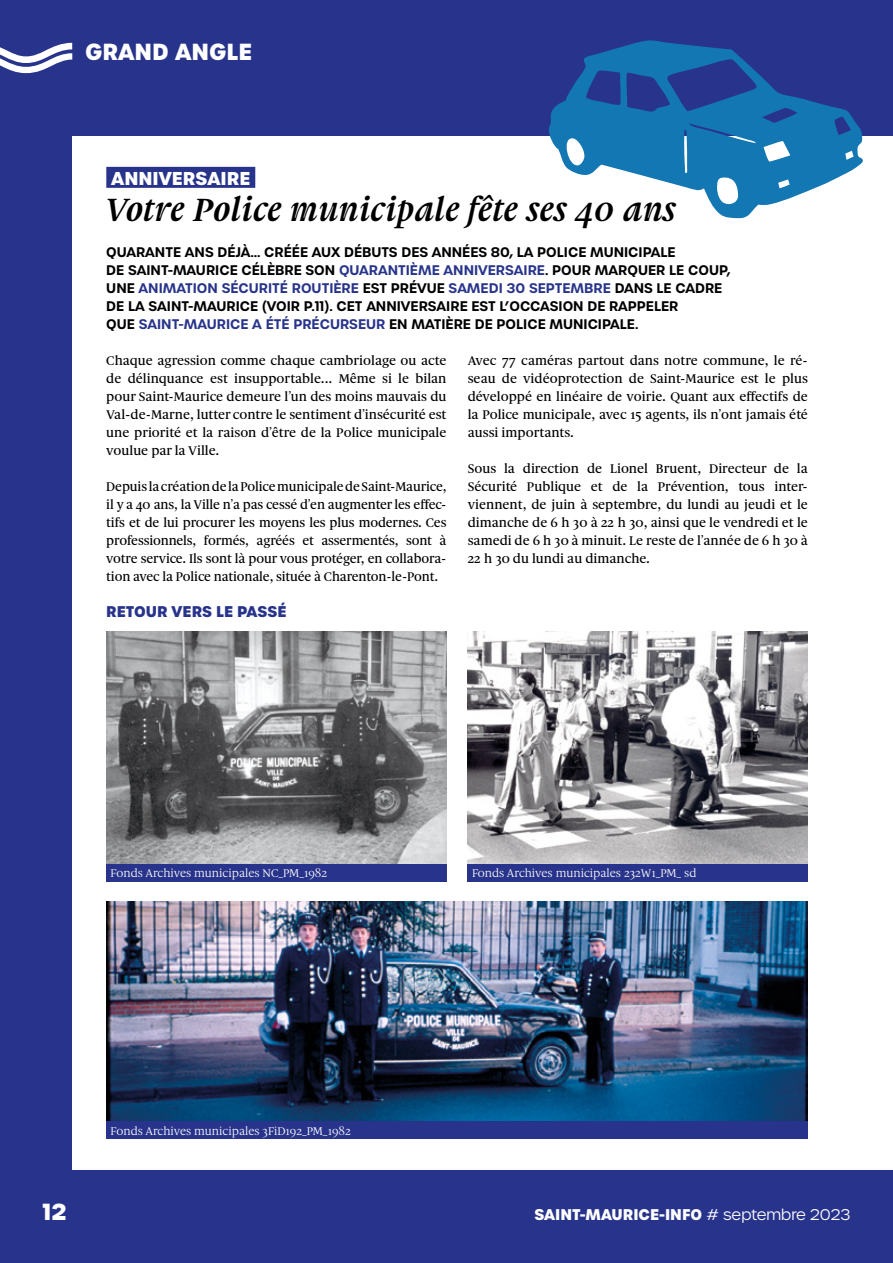
<style>
.page{position:relative;width:893px;height:1263px;background:#28348b}
.page>*{position:absolute;margin:0;border:0;box-sizing:border-box;transform-origin:0 0}
.t1{font:italic 700 34.5px "Gauthier FY";color:#000}
.t2{font:700 22.5px "Urbane";color:#fff}
.t3{font:700 18px "Urbane";color:#fff}
.t4{font:700 15px "Urbane";color:#fff}
.t5{font:700 15px "Urbane";color:#28348b}
.t6{font:500 13.5px/18px "Gauthier FY";color:#000;text-align:justify}
.t7{font:600 13.5px/18px "Urbane";color:#000}
.t8{font:12px "Gauthier FY";color:#fff}
.s1{color:#28348b}
.s2{font-weight:300}
</style>
<div class="page">
<svg style="left:0;top:43px;width:72px;height:30px"></svg>
<div style="left:72px;top:136px;width:821px;height:1034px;background:#fff"></div>
<div style="left:106px;top:167px;width:149px;height:21px;background:#28348b"></div>
<img style="left:468px;top:631px;width:340px;height:233px">
<img style="left:106px;top:901px;width:702px;height:220px">
<img style="left:106px;top:631px;width:340px;height:233px">
<div style="left:106px;top:1121px;width:702px;height:18px;background:#28348b"></div>
<div style="left:106px;top:864px;width:340px;height:17px;background:#28348b"></div>
<div style="left:468px;top:864px;width:340px;height:17px;background:#28348b"></div>
<svg style="left:549px;top:40px;width:314px;height:178px;fill:#1277b2"></svg>
<h2 class="t2" style="left:85px;top:36px;width:169px">GRAND ANGLE</h2>
<h3 class="t3" style="left:111px;top:166px;width:141px">ANNIVERSAIRE</h3>
<h1 class="t1" style="left:106px;top:188px;width:572px">Votre Police municipale fête ses 40 ans</h1>
<p class="t7" style="left:106px;top:243px;width:625px">QUARANTE ANS DÉJÀ… CRÉÉE AUX DÉBUTS DES ANNÉES 80, LA POLICE MUNICIPALE<br>DE SAINT-MAURICE CÉLÈBRE SON <span class="s1">QUARANTIÈME ANNIVERSAIRE</span>. POUR MARQUER LE COUP, UNE <span class="s1">ANIMATION SÉCURITÉ ROUTIÈRE</span> EST PRÉVUE <span class="s1">SAMEDI 30 SEPTEMBRE</span> DANS LE CADRE DE LA SAINT-MAURICE (VOIR P.11). CET ANNIVERSAIRE EST L’OCCASION DE RAPPELER<br>QUE <span class="s1">SAINT-MAURICE A ÉTÉ PRÉCURSEUR</span> EN MATIÈRE DE POLICE MUNICIPALE.</p>
<p class="t6" style="left:106px;top:351px;width:342px">Chaque agression comme chaque cambriolage ou acte de délinquance est insupportable... Même si le bilan pour Saint-Maurice demeure l’un des moins mauvais du Val-de-Marne, lutter contre le sentiment d’insécurité est une priorité et la raison d’être de la Police municipale voulue par la Ville.</p>
<p class="t6" style="left:106px;top:477px;width:342px">Depuis la création de la Police municipale de Saint-Maurice, il y a 40 ans, la Ville n’a pas cessé d’en augmenter les effec&shy;tifs et de lui procurer les moyens les plus modernes. Ces professionnels, formés, agréés et assermentés, sont à votre service. Ils sont là pour vous protéger, en collabora&shy;tion avec la Police nationale, située à Charenton-le-Pont.</p>
<p class="t6" style="left:468px;top:351px;width:342px">Avec 77 caméras partout dans notre commune, le ré&shy;seau de vidéoprotection de Saint-Maurice est le plus développé en linéaire de voirie. Quant aux effectifs de la Police municipale, avec 15 agents, ils n’ont jamais été aussi importants.</p>
<p class="t6" style="left:468px;top:459px;width:342px">Sous la direction de Lionel Bruent, Directeur de la Sécurité Publique et de la Prévention, tous inter&shy;viennent, de juin à septembre, du lundi au jeudi et le dimanche de 6 h 30 à 22 h 30, ainsi que le vendredi et le samedi de 6 h 30 à minuit. Le reste de l’année de 6 h 30 à 22 h 30 du lundi au dimanche.</p>
<p class="t5" style="left:106px;top:601px;width:182px">RETOUR VERS LE PASSÉ</p>
<p class="t8" style="left:111px;top:866px;width:218px">Fonds Archives municipales NC_PM_1982</p>
<p class="t8" style="left:472px;top:866px;width:226px">Fonds Archives municipales 232W1_PM_ sd</p>
<p class="t8" style="left:111px;top:1123px;width:242px">Fonds Archives municipales 3FiD192_PM_1982</p>
<h2 class="t2" style="left:43px;top:1197px;width:25px">12</h2>
<p class="t4" style="left:534px;top:1204px;width:318px">SAINT-MAURICE-INFO <span class="s2"># septembre 2023</span></p>
</div>
